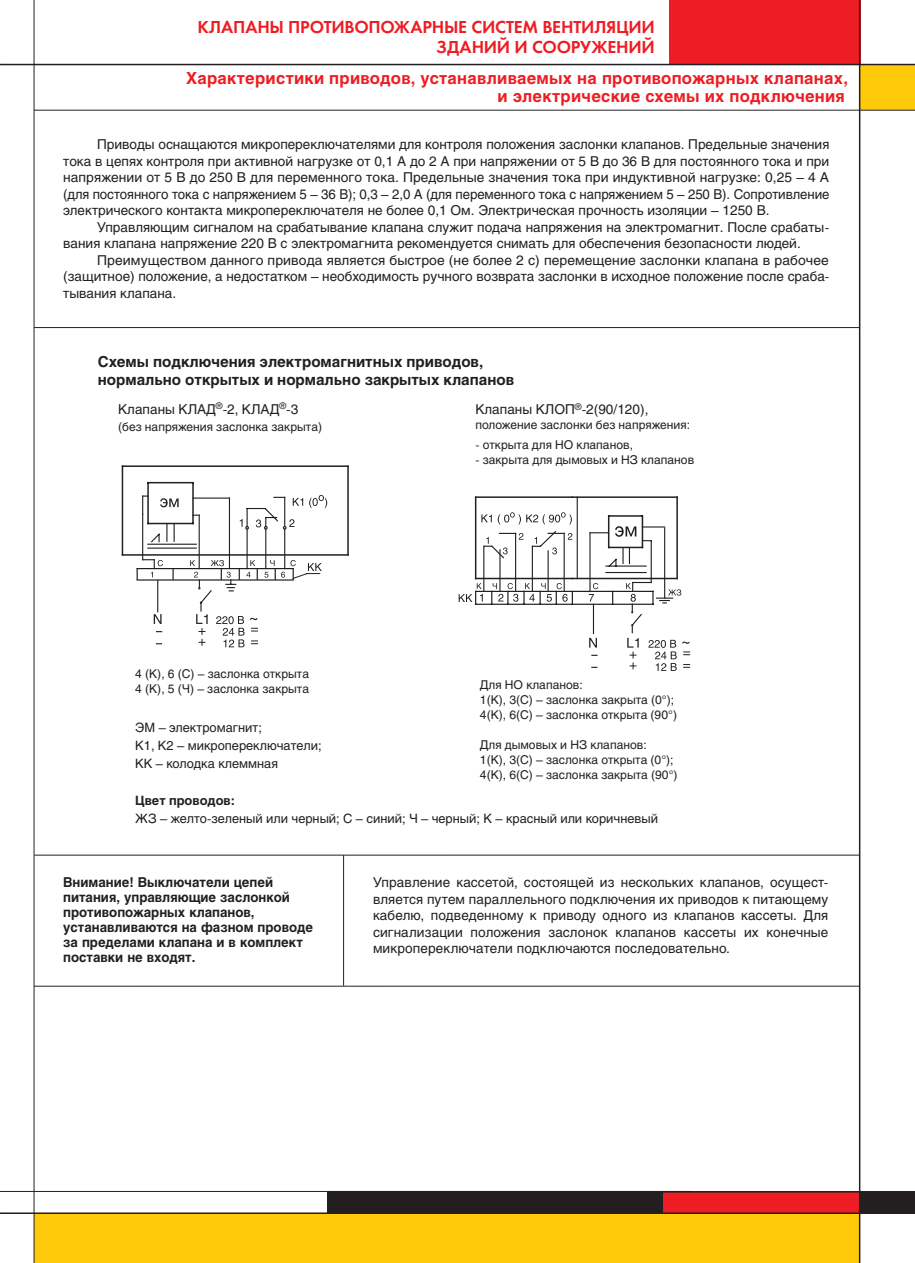
<style>
.page{position:relative;width:915px;height:1263px;background:#fff}
.page>*{position:absolute;margin:0;border:0;box-sizing:border-box;transform-origin:0 0}
.t1{font:18px/19.5px "Futura Demi C";letter-spacing:-.01em;color:#ee1d23;text-align:right}
.t2{font:700 16.5px/18px "Helios C";letter-spacing:.015em;color:#ee1d23;text-align:right}
.t3{font:700 15px/18px "Helios C";color:#231f20}
.t4{font:13.5px/16.5px "Helios C";color:#231f20;text-align:justify}
.t5{font:700 13.5px/15px "Helios C";color:#231f20}
.t6{font:12.75px/18px "Helios C";color:#231f20}
.t7{font:700 12.75px "Helios C";color:#231f20}
.t8{font:12px/15px "Helios C";color:#231f20}
</style>
<div class="page">
<div style="left:669px;top:0;width:191px;height:64px;background:#ee1d23"></div>
<div style="left:859px;top:65px;width:55px;height:45px;background:#feca0a"></div>
<div style="left:34px;top:1213px;width:825px;height:50px;background:#feca0a"></div>
<hr style="left:0;top:64px;width:914px;height:1px;background:#231f20">
<hr style="left:34px;top:0;width:1px;height:1263px;background:#231f20">
<div style="left:327px;top:1191px;width:587px;height:22px;background:#231f20"></div>
<div style="left:662px;top:1191px;width:197px;height:22px;background:#ee1d23"></div>
<hr style="left:0;top:1212px;width:914px;height:2px;background:#231f20">
<hr style="left:0;top:1191px;width:691px;height:1px;background:#231f20">
<hr style="left:662px;top:1191px;width:197px;height:1px;background:#231f20">
<hr style="left:858px;top:0;width:2px;height:1263px;background:#231f20">
<hr style="left:34px;top:110px;width:880px;height:1px;background:#231f20">
<hr style="left:34px;top:327px;width:825px;height:1px;background:#231f20">
<hr style="left:192px;top:483px;width:2px;height:40px;background:#231f20">
<hr style="left:148px;top:482px;width:45px;height:1px;background:#231f20">
<hr style="left:147px;top:483px;width:2px;height:40px;background:#231f20">
<hr style="left:122px;top:465px;width:226px;height:2px;background:#231f20">
<hr style="left:122px;top:554px;width:226px;height:2px;background:#231f20">
<hr style="left:122px;top:466px;width:1px;height:89px;background:#231f20">
<hr style="left:347px;top:466px;width:1px;height:89px;background:#231f20">
<svg style="left:136px;top:495px;width:191px;height:152px"></svg>
<hr style="left:475px;top:604px;width:177px;height:1px;background:#231f20">
<hr style="left:475px;top:591px;width:177px;height:1px;background:#231f20">
<hr style="left:572px;top:496px;width:105px;height:2px;background:#231f20">
<hr style="left:572px;top:578px;width:105px;height:1px;background:#231f20">
<hr style="left:641px;top:516px;width:2px;height:31px;background:#231f20">
<hr style="left:608px;top:515px;width:34px;height:2px;background:#231f20">
<hr style="left:607px;top:516px;width:2px;height:31px;background:#231f20">
<hr style="left:676px;top:497px;width:1px;height:81px;background:#231f20">
<svg style="left:588px;top:526px;width:102px;height:145px"></svg>
<svg style="left:458px;top:496px;width:120px;height:108px"></svg>
<hr style="left:34px;top:986px;width:825px;height:1px;background:#231f20">
<hr style="left:34px;top:855px;width:825px;height:1px;background:#231f20">
<hr style="left:343px;top:855px;width:1px;height:131px;background:#231f20">
<h1 class="t1" style="left:197px;top:17px;width:459px">КЛАПАНЫ ПРОТИВОПОЖАРНЫЕ СИСТЕМ ВЕНТИЛЯЦИИ<br>ЗДАНИЙ И СООРУЖЕНИЙ</h1>
<p class="t2" style="left:186px;top:69px;width:663px">Характеристики приводов, устанавливаемых на противопожарных клапанах, и электрические схемы их подключения</p>
<p class="t4" style="left:63px;top:136px;width:767px;text-indent:34px">Приводы оснащаются микропереключателями для контроля положения заслонки клапанов. Предельные значения тока в цепях контроля при активной нагрузке от 0,1 А до 2 А при напряжении от 5 В до 36 В для постоянного тока и при напряжении от 5 В до 250 В для переменного тока. Предельные значения тока при индуктивной нагрузке: 0,25 – 4 А (для постоянного тока с напряжением 5 – 36 В); 0,3 – 2,0 А (для переменного тока с напряжением 5 – 250 В). Сопротивление электрического контакта микропереключателя не более 0,1 Ом. Электрическая прочность изоляции – 1250 В.</p>
<p class="t4" style="left:63px;top:219px;width:767px;text-indent:34px">Управляющим сигналом на срабатывание клапана служит подача напряжения на электромагнит. После срабаты&shy;вания клапана напряжение 220 В с электромагнита рекомендуется снимать для обеспечения безопасности людей.</p>
<p class="t4" style="left:63px;top:252px;width:767px;text-indent:34px">Преимуществом данного привода является быстрое (не более 2 с) перемещение заслонки клапана в рабочее (защитное) положение, а недостатком – необходимость ручного возврата заслонки в исходное положение после сраба&shy;тывания клапана.</p>
<p class="t3" style="left:98px;top:352px;width:417px">Схемы подключения электромагнитных приводов, нормально открытых и нормально закрытых клапанов</p>
<p class="t4" style="left:118px;top:401px;width:181px">Клапаны КЛАД<sup>®</sup>-2, КЛАД<sup>®</sup>‑3</p>
<p class="t8" style="left:118px;top:419px;width:205px">(без напряжения заслонка закрыта)</p>
<p class="t4" style="left:475px;top:401px;width:174px">Клапаны КЛОП<sup>®</sup>-2(90/120),</p>
<p class="t8" style="left:475px;top:418px;width:216px">положение заслонки без напряжения:</p>
<p class="t8" style="left:475px;top:437px;width:159px">- открыта для НО клапанов,</p>
<p class="t8" style="left:475px;top:452px;width:220px">- закрыта для дымовых и НЗ клапанов</p>
<p class="t8" style="left:135px;top:666px;width:175px">4 (К), 6 (С) – заслонка открыта<br>4 (К), 5 (Ч) – заслонка закрыта</p>
<p class="t8" style="left:480px;top:677px;width:198px">Для НО клапанов:<br>1(К), 3(С) – заслонка закрыта (0°);<br>4(К), 6(С) – заслонка открыта (90°)</p>
<p class="t8" style="left:480px;top:737px;width:199px">Для дымовых и НЗ клапанов:<br>1(К), 3(С) – заслонка открыта (0°);<br>4(К), 6(С) – заслонка закрыта (90°)</p>
<p class="t6" style="left:135px;top:719px;width:188px">ЭМ – электромагнит;<br>К1, K2 – микропереключатели;<br>КК – колодка клеммная</p>
<p class="t7" style="left:135px;top:793px;width:101px">Цвет проводов:</p>
<p class="t6" style="left:135px;top:809px;width:524px">ЖЗ – желто-зеленый или черный; С – синий; Ч – черный; К – красный или коричневый</p>
<p class="t5" style="left:63px;top:875px;width:251px">Внимание! Выключатели цепей питания, управляющие заслонкой противопожарных клапанов, устанавливаются на фазном проводе за пределами клапана и в комплект поставки не входят.</p>
<p class="t4" style="left:373px;top:874px;width:456px">Управление кассетой, состоящей из нескольких клапанов, осущест&shy;вляется путем параллельного подключения их приводов к питающему кабелю, подведенному к приводу одного из клапанов кассеты. Для сигнализации положения заслонок клапанов кассеты их конечные микропереключатели подключаются последовательно.</p>
</div>
